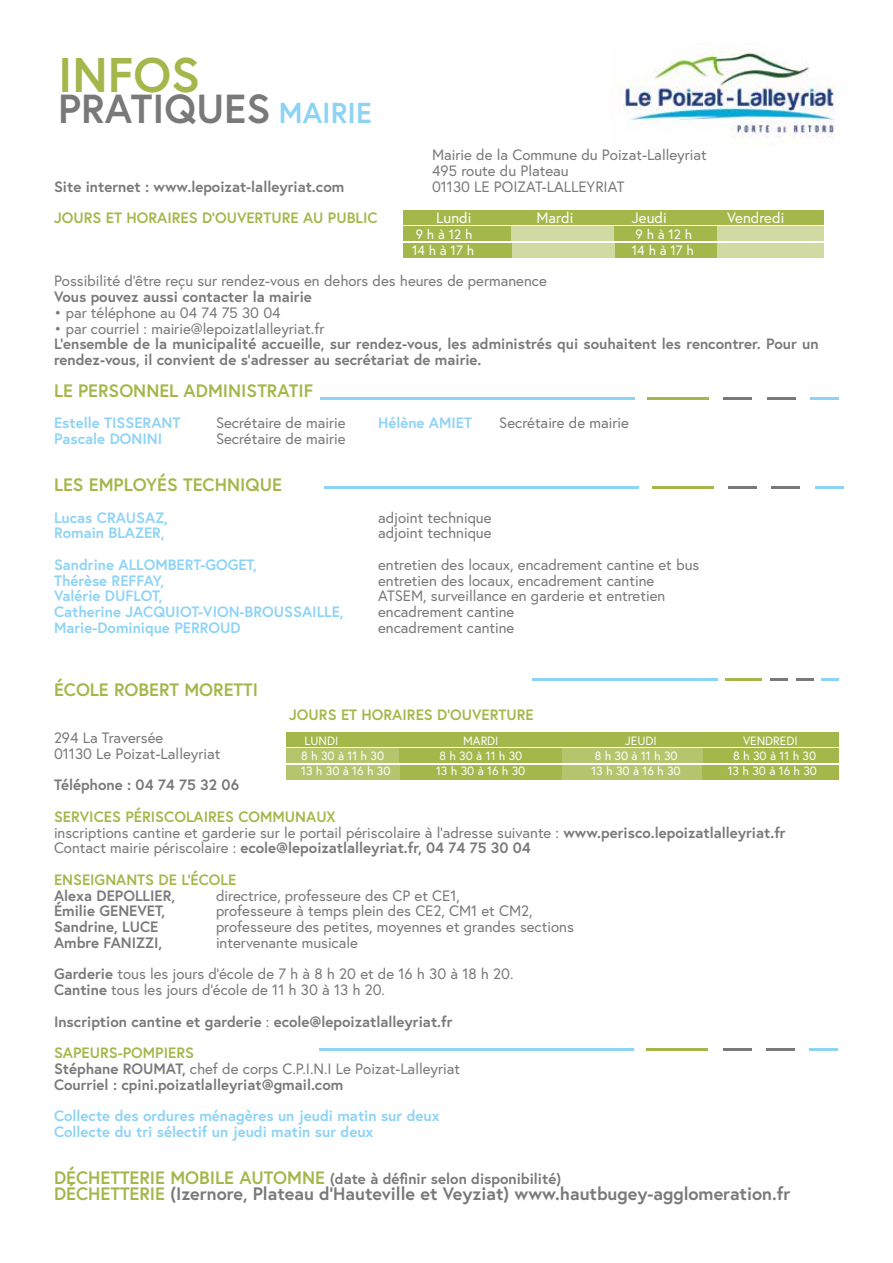
<style>
.page{position:relative;width:893px;height:1263px;background:#fff}
.page>*{position:absolute;margin:0;border:0;box-sizing:border-box;transform-origin:0 0}
.t1{font:700 48.6px "Europa";color:#a4b74b}
.t2{font:700 40.5px "Europa";color:#797979}
.t3{font:700 18px "Europa";color:#797979}
.t4{font:700 18px "Europa";color:#a4b74b}
.t5{font:15px/15.8px "Europa";color:#797979}
.t6{font:700 15px/15.8px "Europa";color:#797979}
.t7{font:700 15px/15.8px "Europa";color:#8dd3f6}
.t8{font:700 15px "Europa";color:#a4b74b}
.t9{font:15px "Europa";color:#fff}
.t10{font:13.5px "Europa";color:#fff}
.t11{font:12px "Europa";color:#fff}
.s1{font-size:28.8px;color:#8dd3f6}
.s2{font-weight:700;color:#a4b74b}
.s3{font-weight:700}
.s4{font-weight:400}
.s5{color:#a4b74b}
.s6{font-size:18px;color:#a4b74b}
</style>
<div class="page">
<div style="left:286px;top:732px;width:552px;height:15px;background:#a4b74b"></div>
<div style="left:286px;top:748px;width:552px;height:15px;background:#a4b74b"></div>
<div style="left:286px;top:765px;width:552px;height:15px;background:#a4b74b"></div>
<div style="left:283px;top:748px;width:116px;height:15px;background:#b5c56e"></div>
<div style="left:282px;top:765px;width:118px;height:15px;background:#b5c56e"></div>
<div style="left:562px;top:748px;width:140px;height:15px;background:#b5c56e"></div>
<div style="left:562px;top:765px;width:140px;height:15px;background:#b5c56e"></div>
<img style="left:619px;top:43px;width:216px;height:99px">
<div style="left:403px;top:210px;width:421px;height:15px;background:#a4b74b"></div>
<div style="left:403px;top:226px;width:421px;height:15px;background:#a4b74b"></div>
<div style="left:403px;top:243px;width:421px;height:15px;background:#a4b74b"></div>
<div style="left:512px;top:226px;width:102px;height:15px;background:#d0daa2"></div>
<div style="left:513px;top:243px;width:102px;height:15px;background:#d0daa2"></div>
<div style="left:717px;top:226px;width:107px;height:15px;background:#d0daa2"></div>
<div style="left:717px;top:243px;width:107px;height:15px;background:#d0daa2"></div>
<hr style="left:320px;top:398px;width:314px;height:2px;background:#8dd3f6">
<hr style="left:647px;top:398px;width:61px;height:2px;background:#a4b74b">
<hr style="left:723px;top:398px;width:29px;height:2px;background:#797979">
<hr style="left:766px;top:398px;width:29px;height:2px;background:#797979">
<hr style="left:810px;top:398px;width:29px;height:2px;background:#8dd3f6">
<hr style="left:532px;top:679px;width:186px;height:2px;background:#8dd3f6">
<hr style="left:725px;top:679px;width:37px;height:2px;background:#a4b74b">
<svg style="left:770px;top:679px;width:17px;height:2px"></svg>
<svg style="left:796px;top:679px;width:17px;height:2px"></svg>
<svg style="left:822px;top:679px;width:17px;height:2px"></svg>
<hr style="left:325px;top:487px;width:314px;height:2px;background:#8dd3f6">
<hr style="left:652px;top:487px;width:61px;height:2px;background:#a4b74b">
<hr style="left:728px;top:487px;width:29px;height:2px;background:#797979">
<hr style="left:771px;top:487px;width:29px;height:2px;background:#797979">
<hr style="left:815px;top:487px;width:29px;height:2px;background:#8dd3f6">
<hr style="left:319px;top:1048px;width:314px;height:2px;background:#8dd3f6">
<hr style="left:646px;top:1048px;width:62px;height:2px;background:#a4b74b">
<hr style="left:722px;top:1048px;width:29px;height:2px;background:#797979">
<hr style="left:766px;top:1048px;width:29px;height:2px;background:#797979">
<hr style="left:809px;top:1048px;width:29px;height:2px;background:#8dd3f6">
<h1 class="t1" style="left:58px;top:42px;width:143px">INFOS</h1>
<h2 class="t2" style="left:58px;top:81px;width:315px">PRATIQUES <span class="s1">MAIRIE</span></h2>
<p class="t5" style="left:432px;top:147px;width:276px">Mairie de la Commune du Poizat-Lalleyriat<br>495 route du Plateau</p>
<p class="t6" style="left:54px;top:178px;width:292px">Site internet : www.lepoizat-lalleyriat.com</p>
<p class="t5" style="left:432px;top:178px;width:194px">01130 LE POIZAT-LALLEYRIAT</p>
<p class="t8" style="left:54px;top:208px;width:325px">JOURS ET HORAIRES D’OUVERTURE AU PUBLIC</p>
<p class="t9" style="left:436px;top:208px;width:37px">Lundi</p>
<p class="t9" style="left:536px;top:208px;width:38px">Mardi</p>
<p class="t9" style="left:632px;top:208px;width:36px">Jeudi</p>
<p class="t9" style="left:727px;top:208px;width:59px">Vendredi</p>
<p class="t10" style="left:416px;top:226px;width:58px">9 h à 12 h</p>
<p class="t10" style="left:636px;top:226px;width:58px">9 h à 12 h</p>
<p class="t10" style="left:412px;top:241px;width:63px">14 h à 17 h</p>
<p class="t10" style="left:632px;top:241px;width:63px">14 h à 17 h</p>
<p class="t5" style="left:54px;top:273px;width:494px">Possibilité d’être reçu sur rendez-vous en dehors des heures de permanence</p>
<p class="t6" style="left:54px;top:288px;width:259px">Vous pouvez aussi contacter la mairie</p>
<p class="t5" style="left:54px;top:304px;width:228px">• par téléphone au 04 74 75 30 04</p>
<p class="t5" style="left:54px;top:320px;width:272px">• par courriel : mairie@lepoizatlalleyriat.fr</p>
<p class="t6" style="left:54px;top:336px;width:766px">L’ensemble de la municipalité accueille, sur rendez-vous, les administrés qui souhaitent les rencontrer. Pour un rendez-vous, il convient de s’adresser au secrétariat de mairie.</p>
<p class="t4" style="left:54px;top:378px;width:261px">LE PERSONNEL ADMINISTRATIF</p>
<p class="t7" style="left:54px;top:414px;width:128px">Estelle TISSERANT</p>
<p class="t5" style="left:216px;top:415px;width:131px">Secrétaire de mairie</p>
<p class="t7" style="left:378px;top:414px;width:96px">Hélène AMIET</p>
<p class="t5" style="left:499px;top:415px;width:131px">Secrétaire de mairie</p>
<p class="t7" style="left:54px;top:430px;width:110px">Pascale DONINI</p>
<p class="t5" style="left:216px;top:430px;width:131px">Secrétaire de mairie</p>
<p class="t4" style="left:54px;top:472px;width:229px">LES EMPLOYÉS TECHNIQUE</p>
<p class="t7" style="left:54px;top:509px;width:115px">Lucas CRAUSAZ,</p>
<p class="t5" style="left:378px;top:509px;width:115px">adjoint technique</p>
<p class="t7" style="left:54px;top:525px;width:112px">Romain BLAZER,</p>
<p class="t5" style="left:378px;top:525px;width:115px">adjoint technique</p>
<p class="t7" style="left:54px;top:556px;width:204px">Sandrine ALLOMBERT-GOGET,</p>
<p class="t5" style="left:378px;top:556px;width:323px">entretien des locaux, encadrement cantine et bus</p>
<p class="t7" style="left:54px;top:572px;width:111px">Thérèse REFFAY,</p>
<p class="t5" style="left:378px;top:572px;width:278px">entretien des locaux, encadrement cantine</p>
<p class="t7" style="left:54px;top:588px;width:110px">Valérie DUFLOT,</p>
<p class="t5" style="left:378px;top:588px;width:289px">ATSEM, surveillance en garderie et entretien</p>
<p class="t7" style="left:54px;top:603px;width:291px">Catherine JACQUIOT-VION-BROUSSAILLE,</p>
<p class="t5" style="left:378px;top:604px;width:138px">encadrement cantine</p>
<p class="t7" style="left:54px;top:619px;width:188px">Marie-Dominique PERROUD</p>
<p class="t5" style="left:378px;top:619px;width:138px">encadrement cantine</p>
<p class="t4" style="left:54px;top:677px;width:206px">ÉCOLE ROBERT MORETTI</p>
<p class="t5" style="left:54px;top:730px;width:168px">294 La Traversée<br>01130 Le Poizat-Lalleyriat</p>
<p class="t6" style="left:54px;top:777px;width:187px">Téléphone : 04 74 75 32 06</p>
<p class="t5" style="left:54px;top:808px;width:733px"><span class="s2">SERVICES PÉRISCOLAIRES COMMUNAUX<br></span>inscriptions cantine et garderie sur le portail périscolaire à l’adresse suivante : <span class="s3">www.perisco.lepoizatlalleyriat.fr<br></span>Contact mairie périscolaire : <span class="s3">ecole@lepoizatlalleyriat.fr, 04 74 75 30 04</span></p>
<p class="t8" style="left:54px;top:869px;width:184px">ENSEIGNANTS DE L’ÉCOLE</p>
<p class="t6" style="left:54px;top:887px;width:123px">Alexa DEPOLLIER,</p>
<p class="t5" style="left:216px;top:887px;width:245px">directrice, professeure des CP et CE1,</p>
<p class="t6" style="left:54px;top:903px;width:113px">Émilie GENEVET,</p>
<p class="t5" style="left:216px;top:903px;width:318px">professeure à temps plein des CE2, CM1 et CM2,</p>
<p class="t6" style="left:54px;top:918px;width:106px">Sandrine, LUCE</p>
<p class="t5" style="left:216px;top:919px;width:359px">professeure des petites, moyennes et grandes sections</p>
<p class="t6" style="left:54px;top:934px;width:110px">Ambre FANIZZI,</p>
<p class="t8" style="left:289px;top:704px;width:246px">JOURS ET HORAIRES D’OUVERTURE</p>
<p class="t11" style="left:305px;top:733px;width:35px">LUNDI</p>
<p class="t11" style="left:463px;top:733px;width:37px">MARDI</p>
<p class="t11" style="left:625px;top:733px;width:33px">JEUDI</p>
<p class="t11" style="left:743px;top:733px;width:56px">VENDREDI</p>
<p class="t11" style="left:301px;top:748px;width:84px">8 h 30 à 11 h 30</p>
<p class="t11" style="left:439px;top:748px;width:84px">8 h 30 à 11 h 30</p>
<p class="t11" style="left:595px;top:748px;width:84px">8 h 30 à 11 h 30</p>
<p class="t11" style="left:733px;top:748px;width:84px">8 h 30 à 11 h 30</p>
<p class="t11" style="left:301px;top:763px;width:91px">13 h 30 à 16 h 30</p>
<p class="t11" style="left:436px;top:763px;width:91px">13 h 30 à 16 h 30</p>
<p class="t11" style="left:591px;top:763px;width:91px">13 h 30 à 16 h 30</p>
<p class="t11" style="left:728px;top:763px;width:91px">13 h 30 à 16 h 30</p>
<p class="t5" style="left:54px;top:927px;width:461px;line-height:31.5px;text-align:center">intervenante musicale<br><span class="s3">Garderie</span> tous les jours d’école de 7 h à 8 h 20 et de 16 h 30 à 18 h 20.</p>
<p class="t6" style="left:54px;top:974px;width:400px;line-height:31.5px">Cantine <span class="s4">tous les jours d’école de 11 h 30 à 13 h 20.<br></span>Inscription cantine et garderie <span class="s4">:</span> ecole@lepoizatlalleyriat.fr<br><span class="s5">SAPEURS-POMPIERS</span></p>
<p class="t6" style="left:54px;top:1060px;width:408px">Stéphane ROUMAT, <span class="s4">chef de corps C.P.I.N.I Le Poizat-Lalleyriat<br></span>Courriel : cpini.poizatlalleyriat@gmail.com</p>
<p class="t7" style="left:54px;top:1107px;width:387px">Collecte des ordures ménagères un jeudi matin sur deux<br>Collecte du tri sélectif un jeudi matin sur deux</p>
<p class="t6" style="left:54px;top:1170px;width:508px"><span class="s6">DÉCHETTERIE MOBILE AUTOMNE</span> (date à définir selon disponibilité)</p>
<p class="t3" style="left:54px;top:1181px;width:738px"><span class="s5">DÉCHETTERIE</span> (Izernore, Plateau d’Hauteville et Veyziat) www.hautbugey-agglomeration.fr</p>
</div>
